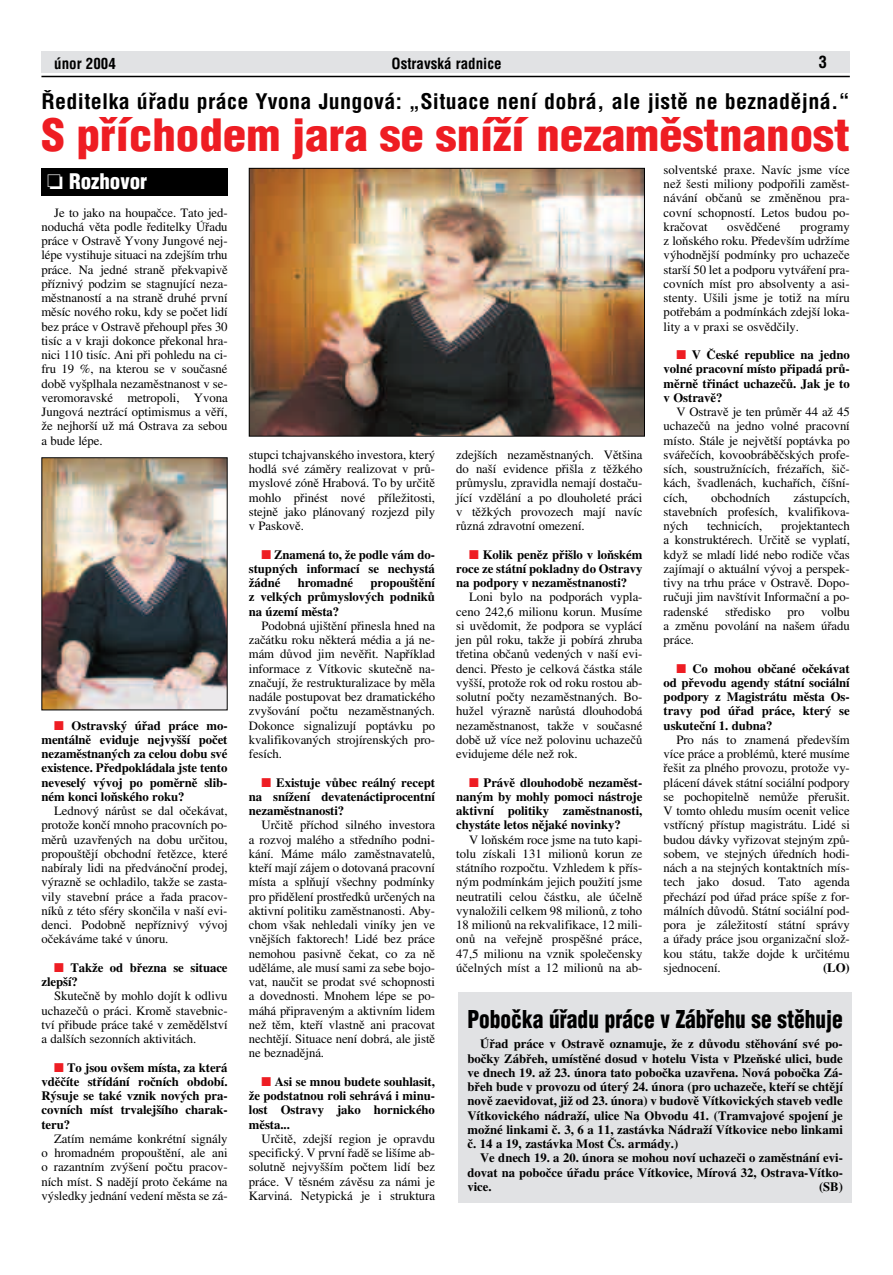
<style>
.page{position:relative;width:893px;height:1275px;background:#fff}
.page>*{position:absolute;margin:0;border:0;box-sizing:border-box;transform-origin:0 0}
.t1{font:900 43.5px "Helvetica Condensed CE";color:#ee1d23;scale:1.08 1}
.t2{font:900 24px "Helvetica Condensed CE";color:#000;scale:.89 1}
.t3{font:700 21px "Helvetica Condensed CE";letter-spacing:.015em;color:#000;scale:1.05 1}
.t4{font:900 21px "Helvetica Condensed CE";color:#fff}
.t5{font:700 16.5px "Helvetica Condensed CE";color:#000}
.t6{font:700 15px "Helvetica Condensed CE";color:#000}
.t7{font:12.75px/14.2px "Times CE";letter-spacing:-.005em;color:#000;text-align:justify}
.t8{font:700 12.75px/14.2px "Times CE";letter-spacing:-.005em;color:#000;text-align:justify}
.s1{color:#ee1d23}
</style>
<div class="page">
<div style="left:41px;top:51px;width:808px;height:21px;background:#e1e2e4"></div>
<hr style="left:41px;top:76px;width:808px;height:1px;background:#000">
<div style="left:41px;top:168px;width:186px;height:28px;background:#000"></div>
<img style="left:251px;top:170px;width:392px;height:265px">
<div style="left:249px;top:168px;width:396px;height:269px;border:1px solid #000"></div>
<div style="left:458px;top:993px;width:393px;height:210px;background:#e1e2e4"></div>
<img style="left:43px;top:459px;width:182px;height:249px">
<p class="t6" style="left:54px;top:58px;width:63px">únor 2004</p>
<p class="t6" style="left:391px;top:58px;width:111px">Ostravská radnice</p>
<p class="t5" style="left:818px;top:55px;width:10px">3</p>
<h3 class="t3" style="left:41px;top:93px;width:771px">¤editelka úfiadu práce Yvona Jungová: „Situace není dobrá, ale jistû ne beznadûjná.“</h3>
<h1 class="t1" style="left:41px;top:118px;width:749px">S pfiíchodem jara se sníÏí nezamûstnanost</h1>
<h3 class="t4" style="left:47px;top:173px;width:101px">❏ Rozhovor</h3>
<p class="t7" style="left:41px;top:207px;width:188px;text-indent:13px">Je to jako na houpačce. Tato jed&shy;noduchá věta podle ředitelky Úřadu práce v Ostravě Yvony Jungové nej&shy;lépe vystihuje situaci na zdejším trhu práce. Na jedné straně překvapivě příznivý podzim se stagnující neza&shy;městnaností a na straně druhé první měsíc nového roku, kdy se počet lidí bez práce v Ostravě přehoupl přes 30 tisíc a v kraji dokonce překonal hra&shy;nici 110 tisíc. Ani při pohledu na ci&shy;fru 19 %, na kterou se v současné době vyšplhala nezaměstnanost v se&shy;veromoravské metropoli, Yvona Jungová neztrácí optimismus a věří, že nejhorší už má Ostrava za sebou a bude lépe.</p>
<p class="t8" style="left:41px;top:720px;width:188px;text-indent:13px"><span class="s1">■</span> Ostravský úřad práce mo&shy;mentálně eviduje nejvyšší počet nezaměstnaných za celou dobu své existence. Předpokládala jste tento neveselý vývoj po poměrně slib&shy;ném konci loňského roku?</p>
<p class="t7" style="left:41px;top:805px;width:188px;text-indent:13px">Lednový nárůst se dal očekávat, protože končí mnoho pracovních po&shy;měrů uzavřených na dobu určitou, propouštějí obchodní řetězce, které nabíraly lidi na předvánoční prodej, výrazně se ochladilo, takže se zasta&shy;vily stavební práce a řada pracov&shy;níků z této sféry skončila v naší evi&shy;denci. Podobně nepříznivý vývoj očekáváme také v únoru.</p>
<p class="t8" style="left:41px;top:962px;width:188px;text-indent:13px"><span class="s1">■</span> Takže od března se situace zlepší?</p>
<p class="t7" style="left:41px;top:990px;width:188px;text-indent:13px">Skutečně by mohlo dojít k odlivu uchazečů o práci. Kromě stavebnic&shy;tví přibude práce také v zemědělství a dalších sezonních aktivitách.</p>
<p class="t8" style="left:41px;top:1062px;width:188px;text-indent:13px"><span class="s1">■</span> To jsou ovšem místa, za která vděčíte střídání ročních období.<br>Rýsuje se také vznik nových pra&shy;covních míst trvalejšího charak&shy;teru?</p>
<p class="t7" style="left:41px;top:1133px;width:188px;text-indent:13px">Zatím nemáme konkrétní signály o hromadném propouštění, ale ani o razantním zvýšení počtu pracov&shy;ních míst. S nadějí proto čekáme na výsledky jednání vedení města se zá-</p>
<p class="t7" style="left:249px;top:449px;width:188px">stupci tchajvanského investora, který hodlá své záměry realizovat v prů&shy;myslové zóně Hrabová. To by určitě mohlo přinést nové příležitosti, stejně jako plánovaný rozjezd pily v Paskově.</p>
<p class="t8" style="left:249px;top:549px;width:188px;text-indent:13px"><span class="s1">■</span> Znamená to, že podle vám do&shy;stupných informací se nechystá žádné</p>
<p class="t8" style="left:249px;top:577px;width:188px;text-indent:121px">propouštění z velkých průmyslových podniků na území města?</p>
<p class="t7" style="left:249px;top:620px;width:188px;text-indent:13px">Podobná ujištění přinesla hned na začátku roku některá média a já ne&shy;mám důvod jim nevěřit. Například informace z Vítkovic skutečně na&shy;značují, že restrukturalizace by měla nadále postupovat bez dramatického zvyšování počtu nezaměstnaných.<br>Dokonce signalizují poptávku po kvalifikovaných strojírenských pro&shy;fesích.</p>
<p class="t8" style="left:249px;top:777px;width:188px;text-indent:13px"><span class="s1">■</span> Existuje vůbec reálný recept na snížení devatenáctiprocentní nezaměstnanosti?</p>
<p class="t7" style="left:249px;top:819px;width:188px;text-indent:13px">Určitě příchod silného investora a rozvoj malého a středního podni&shy;kání. Máme málo zaměstnavatelů, kteří mají zájem o dotovaná pracovní místa a splňují všechny podmínky pro přidělení prostředků určených na aktivní politiku zaměstnanosti. Aby&shy;chom však nehledali viníky jen ve vnějších faktorech! Lidé bez práce nemohou pasivně čekat, co za ně uděláme, ale musí sami za sebe bojo&shy;vat, naučit se prodat své schopnosti a dovednosti. Mnohem lépe se po&shy;máhá připraveným a aktivním lidem než těm, kteří vlastně ani pracovat nechtějí. Situace není dobrá, ale jistě ne beznadějná.</p>
<p class="t8" style="left:249px;top:1076px;width:188px;text-indent:13px"><span class="s1">■</span> Asi se mnou budete souhlasit, že podstatnou roli sehrává i minu&shy;lost Ostravy jako hornického města...</p>
<p class="t7" style="left:249px;top:1133px;width:188px;text-indent:13px">Určitě, zdejší region je opravdu specifický. V první řadě se lišíme ab&shy;solutně nejvyšším počtem lidí bez práce. V těsném závěsu za námi je Karviná. Netypická je i struktura</p>
<p class="t8" style="left:298px;top:577px;width:57px">hromadné</p>
<p class="t7" style="left:456px;top:449px;width:188px">zdejších nezaměstnaných. Většina do naší evidence přišla z těžkého průmyslu, zpravidla nemají dostaču&shy;jící vzdělání a po dlouholeté práci v těžkých provozech mají navíc různá zdravotní omezení.</p>
<p class="t8" style="left:456px;top:549px;width:188px;text-indent:13px"><span class="s1">■</span> Kolik peněz přišlo v loňském roce ze státní pokladny do Ostravy na podpory v nezaměstnanosti?</p>
<p class="t7" style="left:456px;top:591px;width:188px;text-indent:13px">Loni bylo na podporách vypla&shy;ceno 242,6 milionu korun. Musíme si uvědomit, že podpora se vyplácí jen půl roku, takže ji pobírá zhruba třetina občanů vedených v naší evi&shy;denci. Přesto je celková částka stále vyšší, protože rok od roku rostou ab&shy;solutní počty nezaměstnaných. Bo&shy;hužel výrazně narůstá dlouhodobá nezaměstnanost, takže v současné době už více než polovinu uchazečů evidujeme déle než rok.</p>
<p class="t8" style="left:456px;top:777px;width:188px;text-indent:13px"><span class="s1">■</span> Právě dlouhodobě nezaměst&shy;naným by mohly pomoci nástroje aktivní politiky zaměstnanosti, chystáte letos nějaké novinky?</p>
<p class="t7" style="left:456px;top:834px;width:188px;text-indent:13px">V loňském roce jsme na tuto kapi&shy;tolu získali 131 milionů korun ze státního rozpočtu. Vzhledem k přís&shy;ným podmínkám jejich použití jsme neutratili celou částku, ale účelně vynaložili celkem 98 milionů, z toho 18 milionů na rekvalifikace, 12 mili&shy;onů na veřejně prospěšné práce, 47,5 milionu na vznik společensky účelných míst a 12 milionů na ab-</p>
<p class="t7" style="left:663px;top:164px;width:188px">solventské praxe. Navíc jsme více než šesti miliony podpořili zaměst&shy;návání občanů se změněnou pra&shy;covní schopností. Letos budou po&shy;kračovat</p>
<p class="t7" style="left:727px;top:221px;width:55px">osvědčené</p>
<p class="t7" style="left:663px;top:221px;width:188px;text-indent:136px">programy z loňského roku. Především udržíme výhodnější podmínky pro uchazeče starší 50 let a podporu vytváření pra&shy;covních míst pro absolventy a asi&shy;stenty. Ušili jsme je totiž na míru potřebám a podmínkách zdejší loka&shy;lity a v praxi se osvědčily.</p>
<p class="t8" style="left:663px;top:349px;width:188px;text-indent:13px"><span class="s1">■</span> V České republice na jedno volné pracovní místo připadá prů&shy;měrně třináct uchazečů. Jak je to v Ostravě?</p>
<p class="t7" style="left:663px;top:406px;width:188px;text-indent:13px">V Ostravě je ten průměr 44 až 45 uchazečů na jedno volné pracovní místo. Stále je největší poptávka po svářečích, kovoobráběčských profe&shy;sích, soustružnících, frézařích, šič&shy;kách, švadlenách, kuchařích, číšní&shy;cích,</p>
<p class="t7" style="left:663px;top:492px;width:188px;text-indent:130px">zástupcích, stavebních profesích, kvalifikova&shy;ných</p>
<p class="t7" style="left:711px;top:492px;width:60px">obchodních</p>
<p class="t7" style="left:663px;top:520px;width:188px;text-indent:117px">projektantech a konstruktérech. Určitě se vyplatí, když se mladí lidé nebo rodiče včas zajímají o aktuální vývoj a perspek&shy;tivy na trhu práce v Ostravě. Dopo&shy;ručuji jim navštívit Informační a po&shy;radenské</p>
<p class="t7" style="left:707px;top:520px;width:56px">technicích,</p>
<p class="t7" style="left:663px;top:606px;width:188px;text-indent:157px">volbu a změnu povolání na našem úřadu práce.</p>
<p class="t8" style="left:663px;top:662px;width:188px;text-indent:13px"><span class="s1">■</span> Co mohou občané očekávat od převodu agendy státní sociální podpory z Magistrátu města Os&shy;travy pod úřad práce, který se uskuteční 1. dubna?</p>
<p class="t7" style="left:663px;top:734px;width:188px;text-indent:13px">Pro nás to znamená především více práce a problémů, které musíme řešit za plného provozu, protože vy&shy;plácení dávek státní sociální podpory se pochopitelně nemůže přerušit.<br>V tomto ohledu musím ocenit velice vstřícný přístup magistrátu. Lidé si budou dávky vyřizovat stejným způ&shy;sobem, ve stejných úředních hodi&shy;nách a na stejných kontaktních mís&shy;tech jako dosud. Tato agenda přechází pod úřad práce spíše z for&shy;málních důvodů. Státní sociální pod&shy;pora je záležitostí státní správy a úřady práce jsou organizační slož&shy;kou státu, takže dojde k určitému sjednocení.</p>
<p class="t7" style="left:725px;top:606px;width:47px">středisko</p>
<p class="t7" style="left:787px;top:606px;width:18px">pro</p>
<p class="t8" style="left:823px;top:962px;width:28px">(LO)</p>
<h2 class="t2" style="left:467px;top:1010px;width:423px">Poboãka úfiadu práce v Zábfiehu se stûhuje</h2>
<p class="t8" style="left:467px;top:1038px;width:377px;text-indent:13px">Úřad práce v Ostravě oznamuje, že z důvodu stěhování své po&shy;bočky Zábřeh, umístěné dosud v hotelu Vista v Plzeňské ulici, bude ve dnech 19. až 23. února tato pobočka uzavřena. Nová pobočka Zá&shy;břeh bude v provozu od úterý 24. února (pro uchazeče, kteří se chtějí nově zaevidovat, již od 23. února) v budově Vítkovických staveb vedle Vítkovického nádraží, ulice Na Obvodu 41. (Tramvajové spojení je možné linkami č. 3, 6 a 11, zastávka Nádraží Vítkovice nebo linkami č. 14 a 19, zastávka Most Čs. armády.)</p>
<p class="t8" style="left:467px;top:1152px;width:377px;text-indent:13px">Ve dnech 19. a 20. února se mohou noví uchazeči o zaměstnání evi&shy;dovat na pobočce úřadu práce Vítkovice, Mírová 32, Ostrava-Vítko&shy;vice.</p>
<p class="t8" style="left:819px;top:1181px;width:25px">(SB)</p>
</div>
